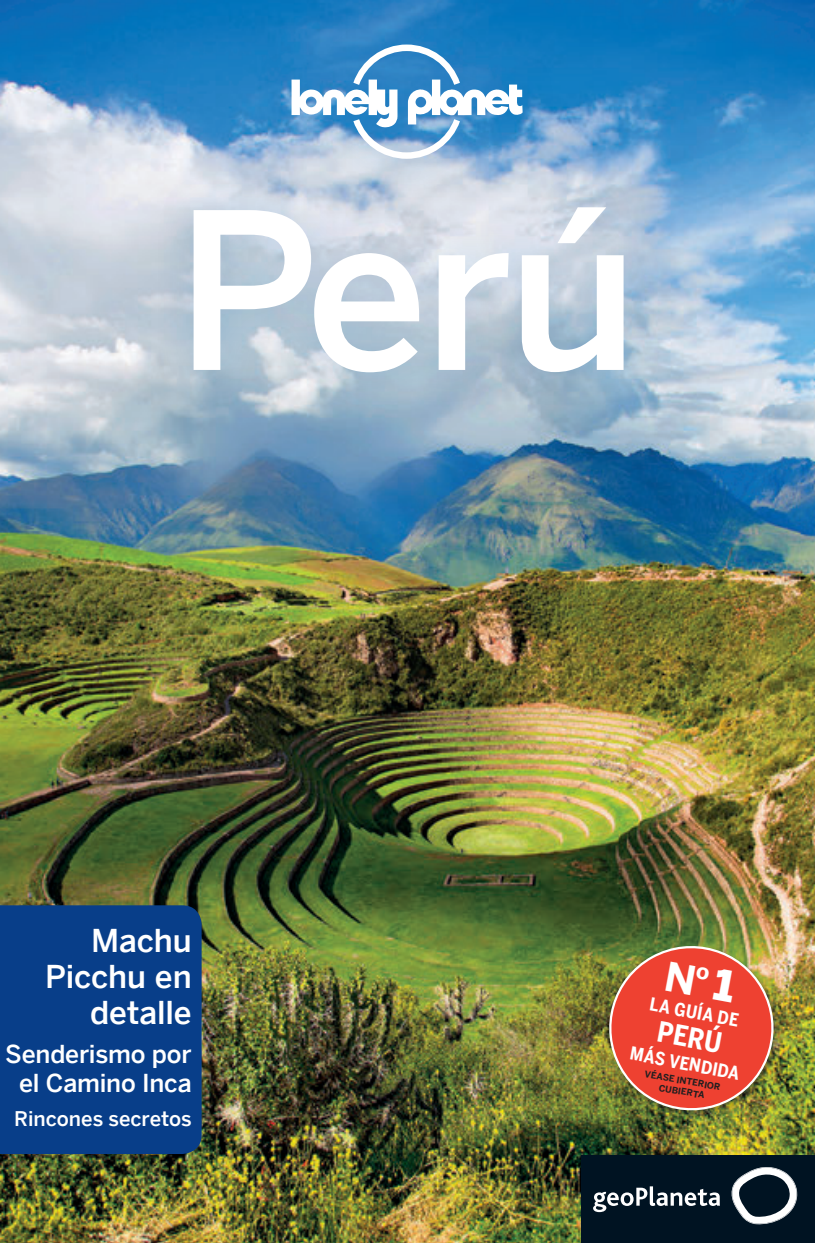
<style>
.page{position:relative;width:815px;height:1243px;background:#fff}
.page>*{position:absolute;margin:0;border:0;box-sizing:border-box;transform-origin:0 0}
.t1{font:500 216px "LP Benton Sans";color:#fff}
.t2{font:500 31.5px/36px "LP Benton Sans";letter-spacing:-.005em;color:#fff;text-align:right}
.t3{font:700 28.12px "LP Benton Sans Cond";color:#fff}
.t4{font:500 24.75px/29.2px "LP Benton Sans";letter-spacing:-.01em;color:#fff;text-align:center}
.t5{font:500 20.25px "LP Benton Sans";color:#fff}
.t6{font:700 18px "LP Benton Sans Cond";color:#fff}
.t7{font:700 9px/10.8px "LP Benton Sans";color:#231f20;text-align:center}
</style>
<div class="page">
<img style="left:0;top:0;width:815px;height:1243px">
<div style="left:581px;top:1155px;width:234px;height:88px;background:#001322"></div>
<svg style="left:593px;top:1186px;width:127px;height:26px"></svg>
<svg style="left:731px;top:1167px;width:67px;height:58px"></svg>
<div style="left:0;top:905px;width:202px;height:249px;background:#083e89"></div>
<div style="left:151px;top:165px;width:515px;height:249px;background:#0166b3;opacity:.2"></div>
<div style="left:256px;top:10px;width:300px;height:183px;background:#0166b3;opacity:.55"></div>
<svg style="left:291px;top:45px;width:232px;height:114px"></svg>
<img style="left:599px;top:936px;width:185px;height:185px">
<h1 class="t1" style="left:175px;top:148px;width:464px">Perú</h1>
<p class="t2" style="left:45px;top:922px;width:148px">Machu<br>Picchu en detalle</p>
<p class="t4" style="left:5px;top:1039px;width:188px">Senderismo por el Camino Inca</p>
<p class="t5" style="left:14px;top:1105px;width:179px">Rincones secretos</p>
<p class="t6" style="left:652px;top:991px;width:92px;rotate:11deg">LA GUÍA DE</p>
<p class="t3" style="left:661px;top:1012px;width:66px;rotate:10deg">PERÚ</p>
<p class="t6" style="left:633px;top:1040px;width:112px;rotate:11deg">MÁS VENDIDA</p>
<p class="t7" style="left:645px;top:1068px;width:78px;rotate:10deg">VÉASE INTERIOR<br>CUBIERTA</p>
</div>
